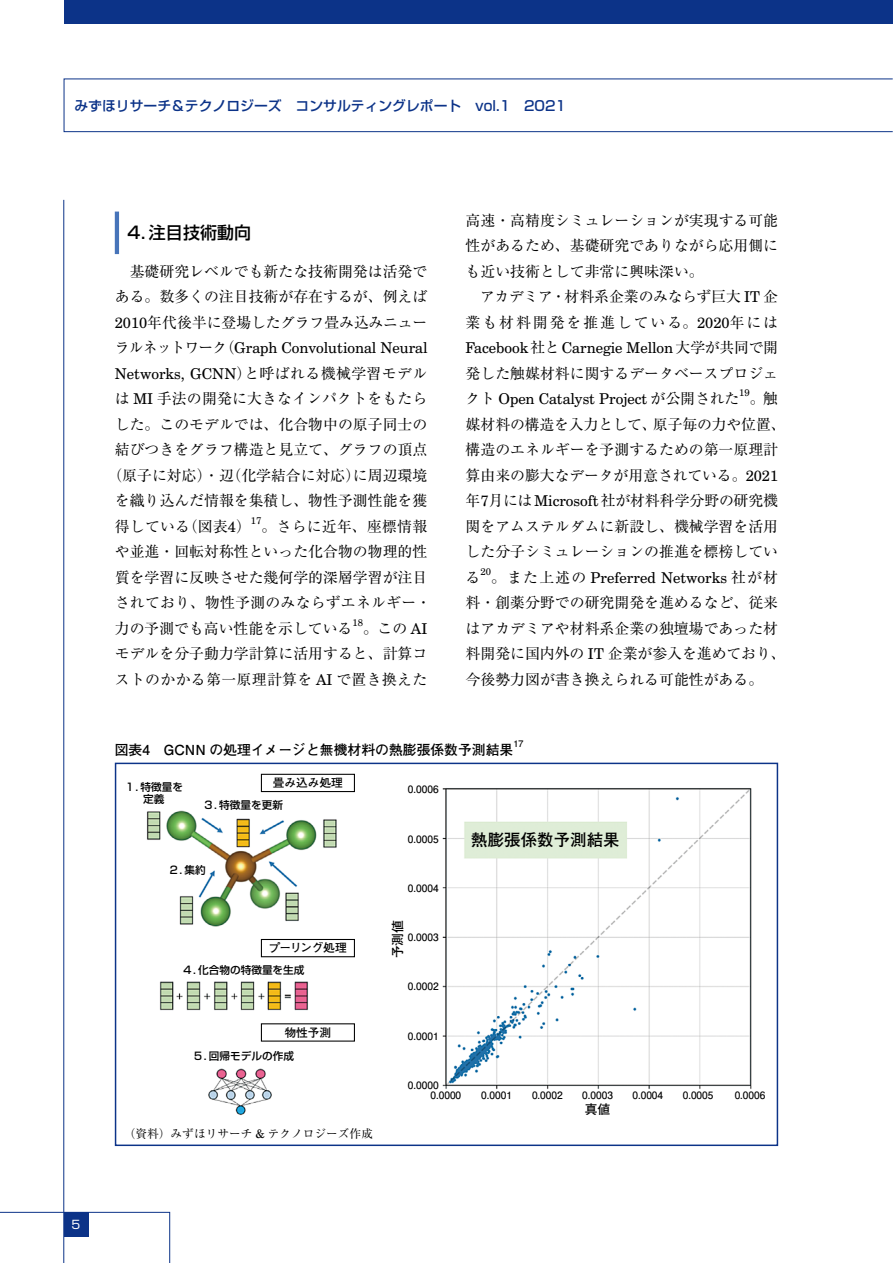
<style>
.page{position:relative;width:893px;height:1263px;background:#fff}
.page>*{position:absolute;margin:0;border:0;box-sizing:border-box;transform-origin:0 0}
.t1{font:500 16.95px "Shin Go Pr 6 N";color:#000}
.t2{font:700 16.5px "Futo Go B101 Pr 6 N";color:#000}
.t3{font:14.85px/25.5px "Ryumin Pr 6 N";color:#000}
.t4{font:14.85px/25.5px "Century Schoolbook BT";color:#000}
.t5{font:500 13.8px "Shin Go Pr 6 N";color:#0c3388}
.t6{font:700 13.8px "Futo Go B101 Pr 6 N";color:#000}
.t7{font:700 12.75px "Futo Go B101 Pr 6 N";color:#000}
.t8{font:11.7px "Ryumin Pr 6 N";color:#000}
.t9{font:700 11.7px "Futo Go B101 Pr 6 N";color:#000}
.t10{font:700 11.7px "Futo Go B101 Pr 6 N";letter-spacing:-.065em;color:#000}
.t11{font:11.7px "Shin Go Pr 6 N";color:#fff}
.t12{font:500 10.65px/12.1px "Shin Go Pr 6 N";color:#000;text-align:center}
.t13{font:700 10.05px "Futo Go B101 Pr 6 N";color:#000}
.t14{font:9.6px "Century Schoolbook BT";color:#000}
.t15{font:700 9px "Futo Go B101 Pr 6 N";color:#000}
.s1{font-family:"Century Schoolbook BT"}
.s2{font-family:"Ryumin Pr 6 N"}
</style>
<div class="page">
<div style="left:64px;top:0;width:828px;height:23px;background:#0c3388"></div>
<hr style="left:63px;top:200px;width:1px;height:1063px;background:#0c3388">
<svg style="left:0;top:1212px;width:170px;height:51px"></svg>
<div style="left:64px;top:1212px;width:24px;height:24px;background:#0c3388"></div>
<div style="left:64px;top:79px;width:829px;height:53px;border:1px solid #0c3388"></div>
<div style="left:115px;top:212px;width:7px;height:42px;background:#4774b9"></div>
<div style="left:119px;top:209px;width:11px;height:47px;background:#fff"></div>
<img style="left:146px;top:773px;width:606px;height:342px">
<div style="left:261px;top:774px;width:94px;height:18px;border:1px solid #000"></div>
<div style="left:261px;top:939px;width:94px;height:18px;border:1px solid #000"></div>
<p class="t5" style="left:74px;top:94px;width:493px">みずほリサーチ＆テクノロジーズ　コンサルティングレポート　vol.1　2021</p>
<p class="t1" style="left:128px;top:219px;width:125px">4．注目技術動向</p>
<p class="t3" style="left:115px;top:258px;width:314px;text-align:justify">　基礎研究レベルでも新たな技術開発は活発である。数多くの注目技術が存在するが、例えば<span class="s1">2010</span>年代後半に登場したグラフ畳み込みニュー</p>
<p class="t4" style="left:115px;top:335px;width:314px"><span class="s2">ラルネットワーク（</span>Graph Convolutional Neural<br>Networks, GCNN<span class="s2">）と呼ばれる機械学習モデル</span></p>
<p class="t3" style="left:115px;top:385px;width:314px">は <span class="s1">MI</span> 手法の開発に大きなインパクトをもたら</p>
<p class="t3" style="left:115px;top:411px;width:314px">した。このモデルでは、化合物中の原子同士の</p>
<p class="t3" style="left:115px;top:436px;width:314px">結びつきをグラフ構造と見立て、グラフの頂点</p>
<p class="t3" style="left:107px;top:462px;width:321px">（原子に対応）・辺（化学結合に対応）に周辺環境</p>
<p class="t3" style="left:115px;top:487px;width:314px">を織り込んだ情報を集積し、物性予測性能を獲</p>
<p class="t3" style="left:115px;top:513px;width:138px">得している（図表<span class="s1">4</span>）</p>
<p class="t14" style="left:251px;top:515px;width:12px">17</p>
<p class="t3" style="left:115px;top:513px;width:318px;text-indent:147px">。さらに近年、座標情報や並進・回転対称性といった化合物の物理的性質を学習に反映させた幾何学的深層学習が注目されており、物性予測のみならずエネルギー・力の予測でも高い性能を示している</p>
<p class="t14" style="left:352px;top:617px;width:12px">18</p>
<p class="t3" style="left:115px;top:615px;width:314px;text-align:justify;text-indent:248px">。この <span class="s1">AI</span>モデルを分子動力学計算に活用すると、計算コストのかかる第一原理計算を <span class="s1">AI</span> で置き換えた</p>
<p class="t3" style="left:466px;top:207px;width:314px">高速・高精度シミュレーションが実現する可能性があるため、基礎研究でありながら応用側にも近い技術として非常に興味深い。<br>　アカデミア・材料系企業のみならず巨大 <span class="s1">IT</span> 企業も材料開発を推進している。<span class="s1">2020</span>年には</p>
<p class="t4" style="left:466px;top:335px;width:314px">Facebook<span class="s2">社と</span>Carnegie Mellon<span class="s2">大学が共同で開</span></p>
<p class="t3" style="left:466px;top:360px;width:314px">発した触媒材料に関するデータベースプロジェ</p>
<p class="t4" style="left:466px;top:386px;width:275px"><span class="s2">クト</span> Open Catalyst Project <span class="s2">が公開された</span></p>
<p class="t14" style="left:739px;top:387px;width:12px">19</p>
<p class="t3" style="left:466px;top:385px;width:322px;text-indent:284px">。触媒材料の構造を入力として、原子毎の力や位置、構造のエネルギーを予測するための第一原理計算由来の膨大なデータが用意されている。<span class="s1">2021</span>年<span class="s1">7</span>月には<span class="s1">Microsoft</span>社が材料科学分野の研究機関をアムステルダムに新設し、機械学習を活用した分子シミュレーションの推進を標榜している</p>
<p class="t14" style="left:480px;top:566px;width:12px">20</p>
<p class="t4" style="left:491px;top:565px;width:289px"><span class="s2">。また上述の</span> Preferred Networks <span class="s2">社が材</span></p>
<p class="t3" style="left:466px;top:589px;width:321px">料・創薬分野での研究開発を進めるなど、従来はアカデミアや材料系企業の独壇場であった材料開発に国内外の <span class="s1">IT</span> 企業が参入を進めており、今後勢力図が書き換えられる可能性がある。</p>
<p class="t6" style="left:115px;top:738px;width:400px">図表4　GCNN の処理イメージと無機材料の熱膨張係数予測結果</p>
<p class="t15" style="left:513px;top:737px;width:11px">17</p>
<p class="t11" style="left:72px;top:1214px;width:10px">5</p>
<p class="t12" style="left:125px;top:780px;width:60px">１．特徴量を定義</p>
<p class="t9" style="left:273px;top:773px;width:72px">畳み込み処理</p>
<p class="t12" style="left:203px;top:798px;width:81px">３．特徴量を更新</p>
<p class="t12" style="left:169px;top:863px;width:39px">２．集約</p>
<p class="t10" style="left:269px;top:938px;width:79px">プーリング処理</p>
<p class="t12" style="left:182px;top:963px;width:124px">４．化合物の特徴量を生成</p>
<p class="t9" style="left:285px;top:1023px;width:48px">物性予測</p>
<p class="t12" style="left:193px;top:1049px;width:102px">５．回帰モデルの作成</p>
<p class="t8" style="left:124px;top:1125px;width:251px">（資料）みずほリサーチ <span class="s1">&amp;</span> テクノロジーズ作成</p>
<p class="t13" style="left:408px;top:781px;width:32px">0.0006</p>
<p class="t13" style="left:408px;top:831px;width:32px">0.0005</p>
<p class="t13" style="left:408px;top:880px;width:32px">0.0004</p>
<p class="t7" style="left:387px;top:958px;width:40px;rotate:-90deg">予測値</p>
<p class="t13" style="left:408px;top:929px;width:32px">0.0003</p>
<p class="t13" style="left:408px;top:978px;width:32px">0.0002</p>
<p class="t13" style="left:408px;top:1028px;width:32px">0.0001</p>
<p class="t13" style="left:408px;top:1077px;width:32px">0.0000</p>
<p class="t2" style="left:471px;top:827px;width:150px">熱膨張係数予測結果</p>
<p class="t13" style="left:431px;top:1087px;width:32px">0.0000</p>
<p class="t13" style="left:481px;top:1087px;width:32px">0.0001</p>
<p class="t13" style="left:532px;top:1087px;width:32px">0.0002</p>
<p class="t13" style="left:582px;top:1087px;width:32px">0.0003</p>
<p class="t13" style="left:632px;top:1087px;width:32px">0.0004</p>
<p class="t13" style="left:683px;top:1087px;width:32px">0.0005</p>
<p class="t13" style="left:735px;top:1087px;width:32px">0.0006</p>
<p class="t7" style="left:585px;top:1098px;width:27px">真値</p>
</div>
